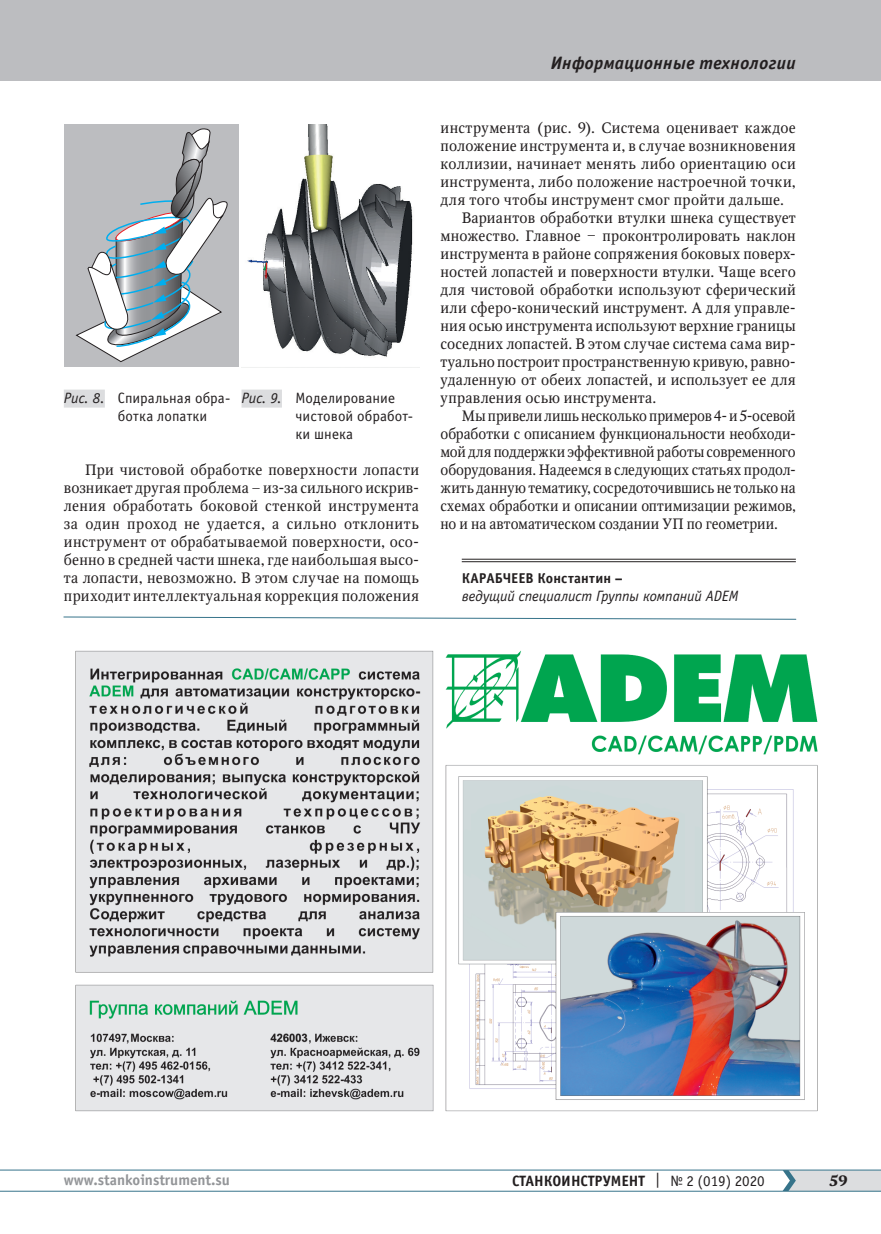
<style>
.page{position:relative;width:881px;height:1234px;background:#fff}
.page>*{position:absolute;margin:0;border:0;box-sizing:border-box;transform-origin:0 0}
.t1{font:italic 700 18px "Officina Sans C";letter-spacing:.015em;color:#231f20}
.t2{font:15px/18px "Octava";letter-spacing:.01em;color:#231f20;text-align:justify}
.t3{font:15px/18px "Officina Sans C";letter-spacing:.005em;color:#231f20}
.t4{font:15px "Octava";letter-spacing:-.01em;color:#231f20}
.t5{font:15px "Octava";letter-spacing:.03em;color:#231f20}
.t6{font:italic 15px "Officina Sans C";letter-spacing:-.005em;color:#231f20}
.t7{font:700 15px "Officina Sans C";color:#231f20}
.t8{font:700 15px "Officina Sans C";color:#939598}
.t9{font:700 15px "Octava";color:#231f20}
.t10{font:700 14.25px "Officina Sans C";letter-spacing:.015em;color:#231f20}
.s1{font-style:italic}
.s2{font-weight:400}
</style>
<div class="page">
<hr style="left:0;top:1190px;width:880px;height:1px;background:#36738a">
<hr style="left:0;top:1169px;width:880px;height:1px;background:#36738a">
<svg style="left:782px;top:1169px;width:98px;height:21px;background:#cdd4d8"></svg>
<div style="left:0;top:0;width:880px;height:81px;background:#bcbdc0"></div>
<hr style="left:461px;top:559px;width:334px;height:1px;background:#231f20">
<hr style="left:461px;top:561px;width:334px;height:1px;background:#231f20">
<div style="left:64px;top:124px;width:174px;height:243px;background:#bcbdc0"></div>
<svg style="left:76px;top:128px;width:152px;height:234px"></svg>
<img style="left:75px;top:650px;width:743px;height:462px">
<img style="left:247px;top:124px;width:166px;height:233px">
<div style="left:241px;top:389px;width:41px;height:18px;background:#dcdddf"></div>
<div style="left:64px;top:389px;width:41px;height:18px;background:#dcdddf"></div>
<svg style="left:63px;top:616px;width:733px;height:4px"></svg>
<p class="t3" style="left:118px;top:389px;width:114px;text-indent:-54px"><span class="s1">Рис. 8.</span> Спиральная обра&shy;ботка лопатки</p>
<p class="t3" style="left:295px;top:389px;width:119px;text-indent:-54px"><span class="s1">Рис. 9.</span> Моделирование чистовой обработ&shy;ки шнека</p>
<p class="t2" style="left:64px;top:461px;width:357px;text-indent:21px">При чистовой обработке поверхности лопасти возникает другая проблема – из-за сильного искрив&shy;ления обработать боковой стенкой инструмента за один проход не удается, а сильно отклонить инструмент от обрабатываемой поверхности, осо&shy;бенно в средней части шнека, где наибольшая высо&shy;та лопасти, невозможно. В этом случае на помощь приходит интеллектуальная коррекция положения</p>
<p class="t1" style="left:550px;top:53px;width:246px">Информационные технологии</p>
<p class="t2" style="left:440px;top:119px;width:357px">инструмента (рис. 9). Система оценивает каждое</p>
<p class="t2" style="left:440px;top:137px;width:357px">положение инструмента и, в случае возникновения</p>
<p class="t2" style="left:440px;top:155px;width:357px">коллизии, начинает менять либо ориентацию оси</p>
<p class="t2" style="left:440px;top:173px;width:357px">инструмента, либо положение настроечной точки,</p>
<p class="t5" style="left:440px;top:190px;width:345px">для того чтобы инструмент смог пройти дальше.</p>
<p class="t2" style="left:461px;top:209px;width:335px">Вариантов обработки втулки шнека существует</p>
<p class="t2" style="left:440px;top:227px;width:357px">множество. Главное ‒ проконтролировать наклон</p>
<p class="t2" style="left:440px;top:245px;width:357px">инструмента в районе сопряжения боковых поверх-</p>
<p class="t2" style="left:440px;top:263px;width:357px">ностей лопастей и поверхности втулки. Чаще всего</p>
<p class="t2" style="left:440px;top:281px;width:356px">для чистовой обработки используют сферический</p>
<p class="t2" style="left:440px;top:299px;width:357px">или сферо-конический инструмент. А для управле-</p>
<p class="t2" style="left:440px;top:317px;width:357px">ния осью инструмента используют верхние границы</p>
<p class="t2" style="left:440px;top:335px;width:357px">соседних лопастей. В этом случае система сама вир-</p>
<p class="t2" style="left:440px;top:353px;width:357px">туально построит пространственную кривую, равно-</p>
<p class="t2" style="left:440px;top:371px;width:356px">удаленную от обеих лопастей, и использует ее для</p>
<p class="t2" style="left:440px;top:389px;width:217px">управления осью инструмента.</p>
<p class="t4" style="left:461px;top:406px;width:335px">Мы привели лишь несколько примеров 4- и 5-осевой</p>
<p class="t2" style="left:440px;top:425px;width:357px">обработки с описанием функциональности необходи-</p>
<p class="t2" style="left:440px;top:443px;width:356px">мой для поддержки эффективной работы современного</p>
<p class="t2" style="left:440px;top:461px;width:357px">оборудования. Надеемся в следующих статьях продол-</p>
<p class="t2" style="left:440px;top:479px;width:356px">жить данную тематику, сосредоточившись не только на</p>
<p class="t2" style="left:440px;top:497px;width:357px">схемах обработки и описании оптимизации режимов,</p>
<p class="t2" style="left:440px;top:515px;width:339px">но и на автоматическом создании УП по геометрии.</p>
<p class="t10" style="left:461px;top:570px;width:162px">КАРАБЧЕЕВ Константин –</p>
<p class="t6" style="left:461px;top:588px;width:278px">ведущий специалист Группы компаний ADEM</p>
<p class="t8" style="left:64px;top:1171px;width:168px">www.stankoinstrument.su</p>
<p class="t7" style="left:512px;top:1171px;width:254px">СТАНКОИНСТРУМЕНТ <span class="s2">| № 2 (019) 2020</span></p>
<p class="t9" style="left:828px;top:1170px;width:20px">59</p>
</div>
